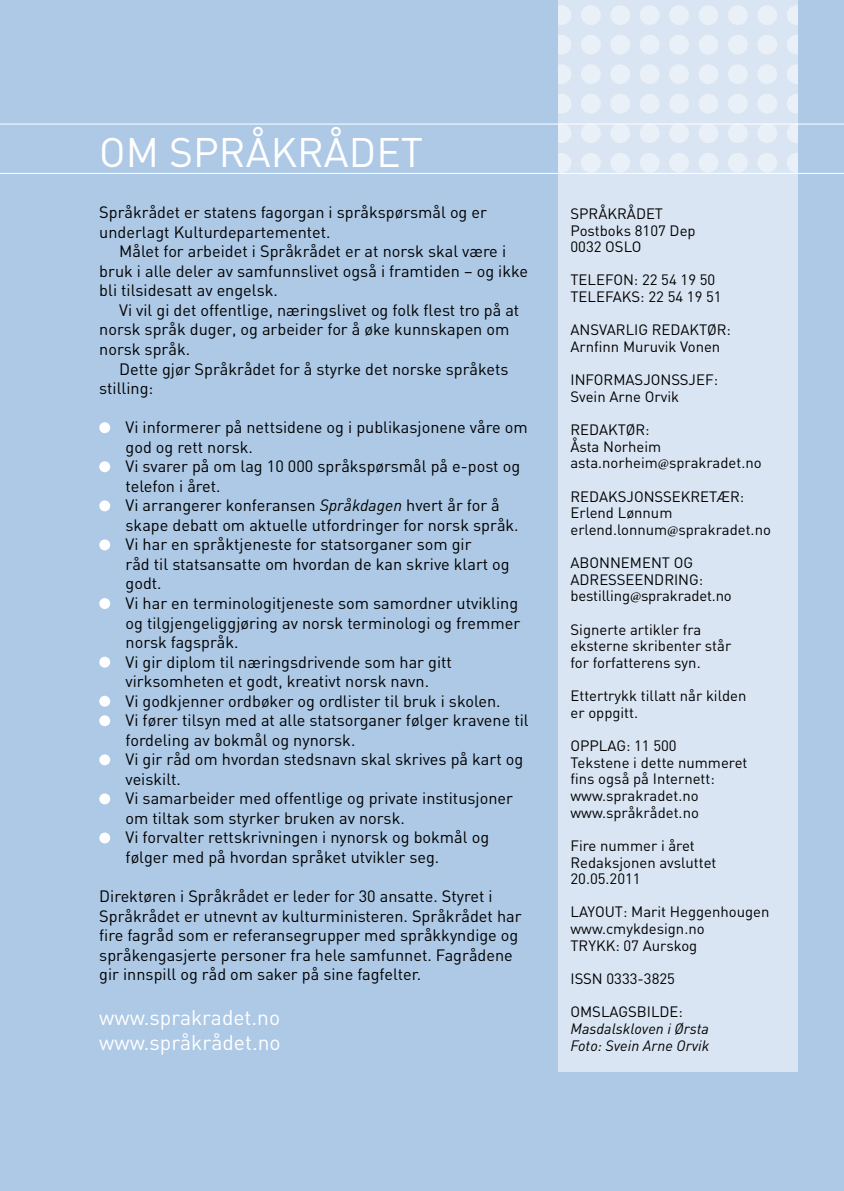
<style>
.page{position:relative;width:844px;height:1191px;background:#fff}
.page>*{position:absolute;margin:0;border:0;box-sizing:border-box;transform-origin:0 0}
.t1{font:40.77px "DIN";color:#fff}
.t2{font:21px/25.2px "DIN";color:#fff}
.t3{font:16.28px/19.6px "DIN";color:#000}
.t4{font:14.88px/16.6px "DIN";color:#000}
.t5{font:italic 14.88px/16.6px "DIN";color:#000}
.s1{font-style:italic}
.s2{font-family:"Minion Pro"}
</style>
<div class="page">
<div style="left:0;top:0;width:843px;height:1191px;background:#adc9e6"></div>
<div style="left:558px;top:0;width:239px;height:1071px;background:#d9e5f3"></div>
<svg style="left:558px;top:5px;width:13px;height:20px"></svg>
<div style="left:580px;top:5px;width:20px;height:20px;background:#e9f0f8;border-radius:50%"></div>
<div style="left:610px;top:5px;width:20px;height:20px;background:#e9f0f8;border-radius:50%"></div>
<div style="left:639px;top:5px;width:20px;height:20px;background:#e9f0f8;border-radius:50%"></div>
<div style="left:669px;top:5px;width:19px;height:20px;background:#e9f0f8;border-radius:50%"></div>
<div style="left:698px;top:5px;width:20px;height:20px;background:#e9f0f8;border-radius:50%"></div>
<div style="left:727px;top:5px;width:20px;height:20px;background:#e9f0f8;border-radius:50%"></div>
<div style="left:757px;top:5px;width:20px;height:20px;background:#e9f0f8;border-radius:50%"></div>
<svg style="left:787px;top:5px;width:10px;height:20px"></svg>
<svg style="left:558px;top:35px;width:13px;height:19px"></svg>
<div style="left:580px;top:35px;width:20px;height:20px;background:#e9f0f8;border-radius:50%"></div>
<div style="left:610px;top:35px;width:20px;height:20px;background:#e9f0f8;border-radius:50%"></div>
<div style="left:639px;top:35px;width:20px;height:20px;background:#e9f0f8;border-radius:50%"></div>
<div style="left:669px;top:35px;width:19px;height:20px;background:#e9f0f8;border-radius:50%"></div>
<div style="left:698px;top:35px;width:20px;height:20px;background:#e9f0f8;border-radius:50%"></div>
<div style="left:727px;top:35px;width:20px;height:20px;background:#e9f0f8;border-radius:50%"></div>
<div style="left:757px;top:35px;width:20px;height:20px;background:#e9f0f8;border-radius:50%"></div>
<svg style="left:787px;top:35px;width:10px;height:19px"></svg>
<svg style="left:558px;top:64px;width:13px;height:20px"></svg>
<div style="left:580px;top:64px;width:20px;height:20px;background:#e9f0f8;border-radius:50%"></div>
<div style="left:610px;top:64px;width:20px;height:20px;background:#e9f0f8;border-radius:50%"></div>
<div style="left:639px;top:64px;width:20px;height:20px;background:#e9f0f8;border-radius:50%"></div>
<div style="left:669px;top:64px;width:19px;height:20px;background:#e9f0f8;border-radius:50%"></div>
<div style="left:698px;top:64px;width:20px;height:20px;background:#e9f0f8;border-radius:50%"></div>
<div style="left:727px;top:64px;width:20px;height:20px;background:#e9f0f8;border-radius:50%"></div>
<div style="left:757px;top:64px;width:20px;height:20px;background:#e9f0f8;border-radius:50%"></div>
<svg style="left:787px;top:64px;width:10px;height:20px"></svg>
<svg style="left:558px;top:94px;width:13px;height:19px"></svg>
<div style="left:580px;top:94px;width:20px;height:20px;background:#e9f0f8;border-radius:50%"></div>
<div style="left:610px;top:94px;width:20px;height:20px;background:#e9f0f8;border-radius:50%"></div>
<div style="left:639px;top:94px;width:20px;height:20px;background:#e9f0f8;border-radius:50%"></div>
<div style="left:669px;top:94px;width:19px;height:20px;background:#e9f0f8;border-radius:50%"></div>
<div style="left:698px;top:94px;width:20px;height:20px;background:#e9f0f8;border-radius:50%"></div>
<div style="left:727px;top:94px;width:20px;height:20px;background:#e9f0f8;border-radius:50%"></div>
<div style="left:757px;top:94px;width:20px;height:20px;background:#e9f0f8;border-radius:50%"></div>
<svg style="left:787px;top:94px;width:10px;height:19px"></svg>
<svg style="left:558px;top:123px;width:13px;height:20px"></svg>
<div style="left:580px;top:123px;width:20px;height:20px;background:#e9f0f8;border-radius:50%"></div>
<div style="left:610px;top:123px;width:20px;height:20px;background:#e9f0f8;border-radius:50%"></div>
<div style="left:639px;top:123px;width:20px;height:20px;background:#e9f0f8;border-radius:50%"></div>
<div style="left:669px;top:123px;width:19px;height:20px;background:#e9f0f8;border-radius:50%"></div>
<div style="left:698px;top:123px;width:20px;height:20px;background:#e9f0f8;border-radius:50%"></div>
<div style="left:727px;top:123px;width:20px;height:20px;background:#e9f0f8;border-radius:50%"></div>
<div style="left:757px;top:123px;width:20px;height:20px;background:#e9f0f8;border-radius:50%"></div>
<svg style="left:786px;top:123px;width:11px;height:20px"></svg>
<svg style="left:558px;top:153px;width:13px;height:20px"></svg>
<div style="left:580px;top:153px;width:20px;height:20px;background:#e9f0f8;border-radius:50%"></div>
<div style="left:610px;top:153px;width:20px;height:20px;background:#e9f0f8;border-radius:50%"></div>
<div style="left:639px;top:153px;width:20px;height:20px;background:#e9f0f8;border-radius:50%"></div>
<div style="left:669px;top:153px;width:19px;height:20px;background:#e9f0f8;border-radius:50%"></div>
<div style="left:698px;top:153px;width:20px;height:20px;background:#e9f0f8;border-radius:50%"></div>
<div style="left:727px;top:153px;width:20px;height:20px;background:#e9f0f8;border-radius:50%"></div>
<div style="left:757px;top:153px;width:20px;height:20px;background:#e9f0f8;border-radius:50%"></div>
<svg style="left:787px;top:153px;width:10px;height:20px"></svg>
<div style="left:99px;top:422px;width:11px;height:11px;background:#fff;border-radius:50%"></div>
<div style="left:99px;top:461px;width:11px;height:11px;background:#fff;border-radius:50%"></div>
<div style="left:99px;top:500px;width:11px;height:11px;background:#fff;border-radius:50%"></div>
<div style="left:99px;top:539px;width:11px;height:11px;background:#fff;border-radius:50%"></div>
<div style="left:99px;top:598px;width:11px;height:11px;background:#fff;border-radius:50%"></div>
<div style="left:99px;top:656px;width:11px;height:11px;background:#fff;border-radius:50%"></div>
<div style="left:99px;top:696px;width:11px;height:10px;background:#fff;border-radius:50%"></div>
<div style="left:99px;top:715px;width:11px;height:11px;background:#fff;border-radius:50%"></div>
<div style="left:99px;top:754px;width:11px;height:11px;background:#fff;border-radius:50%"></div>
<div style="left:99px;top:793px;width:11px;height:11px;background:#fff;border-radius:50%"></div>
<div style="left:99px;top:832px;width:11px;height:11px;background:#fff;border-radius:50%"></div>
<hr style="left:0;top:124px;width:843px;height:1px;background:#fff">
<hr style="left:0;top:173px;width:843px;height:1px;background:#fff">
<h1 class="t1" style="left:99px;top:127px;width:97px">om språkrå</h1>
<h1 class="t1" style="left:349px;top:127px;width:50px">det</h1>
<p class="t3" style="left:99px;top:202px;width:389px">Språkrådet er statens fagorgan i språkspørsmål og er underlagt Kulturdepartementet.</p>
<p class="t3" style="left:99px;top:241px;width:430px;text-indent:20px">Målet for arbeidet i Språkrådet er at norsk skal være i bruk i alle deler av samfunnslivet også i framtiden – og ikke bli tilsidesatt av engelsk.</p>
<p class="t3" style="left:99px;top:300px;width:421px;text-indent:20px">Vi vil gi det offentlige, næringslivet og folk flest tro på at norsk språk duger, og arbeider for å øke kunnskapen om norsk språk.<br>D ette gjør Språkrådet for å styrke det norske språkets stilling:</p>
<p class="t3" style="left:125px;top:417px;width:404px">Vi informerer på nettsidene og i publikasjonene våre om god og rett norsk.<br>Vi svarer på om lag 10 000 språkspørsmål på e-post og telefon i året.<br>Vi arrangerer konferansen <span class="s1">Språkdagen</span> hvert år for å skape debatt om aktuelle utfordringer for norsk språk.<br>Vi har en språktjeneste for statsorganer som gir<br>råd til statsansatte om hvordan de kan skrive klart og godt.<br>Vi har en terminologitjeneste som samordner utvikling og tilgjengeliggjøring av norsk terminologi og fremmer norsk fagspråk.<br>Vi gir diplom til næringsdrivende som har gitt virksomheten et godt, kreativt norsk navn.<br>Vi godkjenner ordbøker og ordlister til bruk i skolen.<br>Vi fører tilsyn med at alle statsorganer følger kravene til fordeling av bokmål og nynorsk.<br>Vi gir råd om hvordan stedsnavn skal skrives på kart og veiskilt.<br>Vi samarbeider med offentlige og private institusjoner om tiltak som styrker bruken av norsk.<br>Vi forvalter rettskrivningen i nynorsk og bokmål og følger med på hvordan språket utvikler seg.</p>
<p class="t3" style="left:99px;top:886px;width:424px">D irektøren i Språkrådet er leder for 30 ansatte. Styret i Språkrådet er utnevnt av kulturministeren. Språkrådet har fire fagråd som er referansegrupper med språkkyndige og språkengasjerte personer fra hele samfunnet. Fagrådene gir innspill og råd om saker på sine fagfelter.</p>
<p class="t2" style="left:99px;top:1004px;width:183px">www.sprakradet.no www.språkrådet.no</p>
<p class="t4" style="left:570px;top:205px;width:127px">SPRÅKRÅD ET<br>Postboks 8107 Dep<br>0032 OSLO</p>
<p class="t4" style="left:570px;top:271px;width:36px">Telefon</p>
<p class="t4" style="left:633px;top:271px;width:83px">: 22 54 19 50</p>
<p class="t4" style="left:570px;top:288px;width:35px">Telefaks</p>
<p class="t4" style="left:640px;top:288px;width:83px">: 22 54 19 51</p>
<p class="t4" style="left:570px;top:321px;width:19px">Ansvar</p>
<p class="t4" style="left:570px;top:321px;width:162px;text-indent:55px">lig redaktør:<br>Arnfinn Muruvik Vonen</p>
<p class="t4" style="left:570px;top:371px;width:10px">Informasjonssjef</p>
<p class="t4" style="left:713px;top:371px;width:6px">:</p>
<p class="t4" style="left:570px;top:388px;width:110px">Svein Arne Orvik</p>
<p class="t4" style="left:570px;top:421px;width:193px">Redaktør:<br>Åsta Norheim asta.norheim<span class="s2">@</span>sprakradet.no</p>
<p class="t4" style="left:570px;top:487px;width:202px">REDAKSJONSSEKRETÆR:<br>Erlend Lønnum erlend.lonnum<span class="s2">@</span>sprakradet.no</p>
<p class="t4" style="left:570px;top:554px;width:124px">ABONNEMENT og adresseen</p>
<p class="t4" style="left:570px;top:571px;width:163px;text-indent:84px">dring: bestilling<span class="s2">@</span>sprakradet.no</p>
<p class="t4" style="left:570px;top:620px;width:162px">Signerte artikler fra eksterne skribenter står for forfatterens syn.</p>
<p class="t4" style="left:570px;top:687px;width:177px">Ettertrykk tillatt når kilden er oppgitt.</p>
<p class="t4" style="left:570px;top:737px;width:178px">Opplag: 11 500<br>Tekstene i dette nummeret fins også på I nternett: www.sprakradet.no www.språkrådet.no</p>
<p class="t4" style="left:570px;top:837px;width:147px">Fire nummer i året<br>Redaksjonen avsluttet<br>20.05.2011</p>
<p class="t4" style="left:570px;top:903px;width:200px">LAYOUT: Marit Heggenhougen www.cmykdesign.no<br>Trykk</p>
<p class="t4" style="left:615px;top:936px;width:83px">: 07 Aurskog</p>
<p class="t4" style="left:570px;top:970px;width:106px">ISSN 0333-3825</p>
<p class="t4" style="left:570px;top:1003px;width:114px">OmslagsbilDE:</p>
<p class="t5" style="left:570px;top:1020px;width:140px">Masdalskloven i Ørsta<br>Foto: Svein Arne Orvik</p>
</div>
